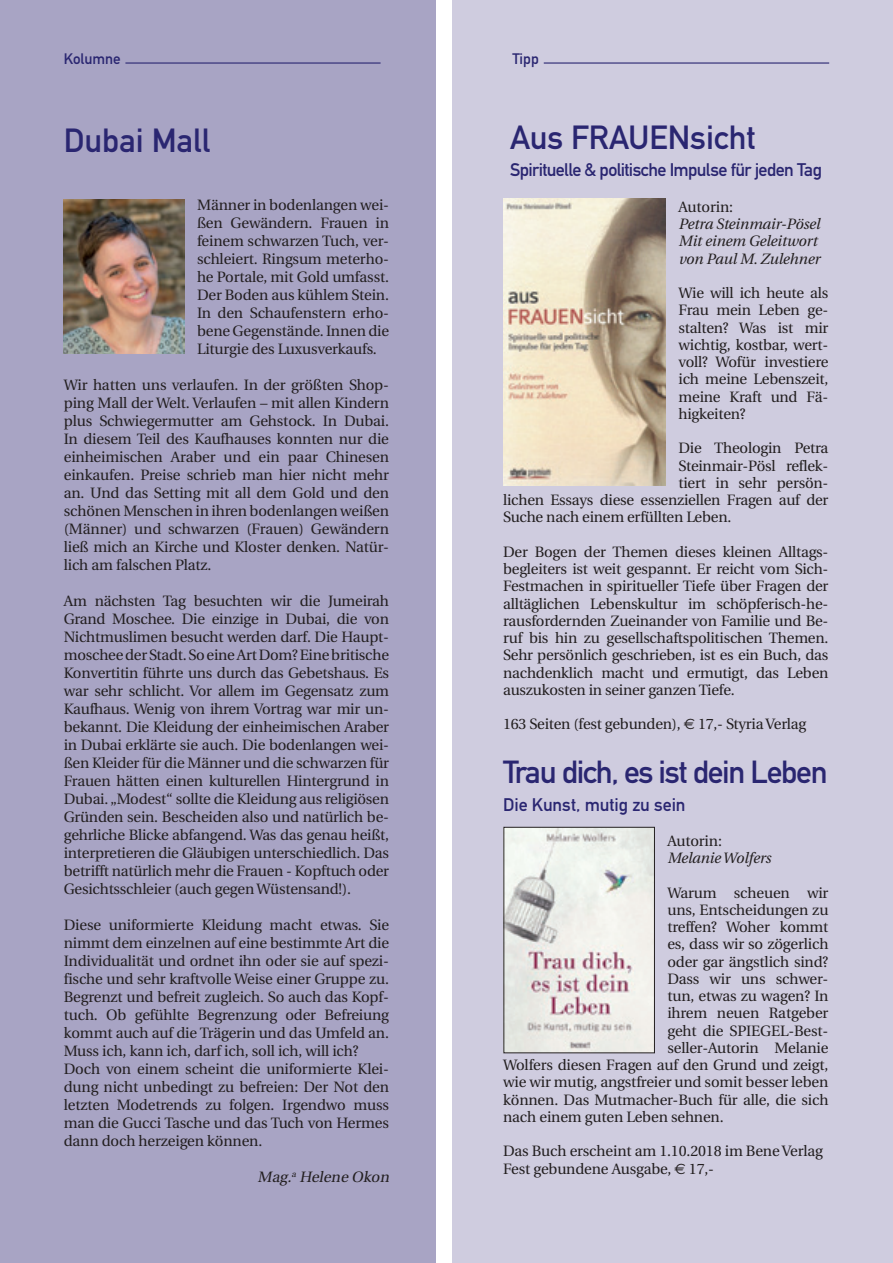
<style>
.page{position:relative;width:893px;height:1263px;background:#fff}
.page>*{position:absolute;margin:0;border:0;box-sizing:border-box;transform-origin:0 0}
.t1{font:33px "DIN Mittelschrift";color:#2a2671}
.t2{font:31.5px "DIN Mittelschrift";letter-spacing:-.04em;color:#2a2671}
.t3{font:18px "DIN Mittelschrift";letter-spacing:-.03em;color:#2a2671}
.t4{font:18px "DIN Mittelschrift";letter-spacing:-.005em;color:#2a2671}
.t5{font:15px/18px "Utopia";letter-spacing:-.01em;color:#231f20;text-align:justify}
.t6{font:italic 15px/17.2px "Utopia";letter-spacing:-.01em;color:#231f20}
.t7{font:italic 15px "Utopia";color:#231f20}
.t8{font:15px "DIN Mittelschrift";color:#2a2671}
</style>
<div class="page">
<div style="left:453px;top:0;width:440px;height:1263px;background:#cfccdf"></div>
<div style="left:0;top:0;width:435px;height:1263px;background:#a8a4c4"></div>
<img style="left:64px;top:199px;width:120px;height:154px">
<hr style="left:125px;top:62px;width:256px;height:2px;background:#2a2671">
<hr style="left:544px;top:62px;width:285px;height:2px;background:#2a2671">
<img style="left:503px;top:199px;width:163px;height:286px">
<img style="left:506px;top:829px;width:147px;height:222px">
<div style="left:504px;top:827px;width:151px;height:226px;border:1px solid #231f20"></div>
<p class="t8" style="left:64px;top:50px;width:59px">Kolumne</p>
<p class="t8" style="left:512px;top:50px;width:28px">Tipp</p>
<h1 class="t1" style="left:64px;top:121px;width:148px">Dubai Mall</h1>
<p class="t5" style="left:197px;top:196px;width:194px">Männer in bodenlangen wei&shy;ßen Gewändern. Frauen in feinem schwarzen Tuch, ver&shy;schleiert. Ringsum meterho&shy;he Portale, mit Gold umfasst.<br>Der Boden aus kühlem Stein.<br>In den Schaufenstern erho&shy;bene Gegenstände. Innen die Liturgie des Luxusverkaufs.</p>
<p class="t5" style="left:64px;top:376px;width:327px">Wir hatten uns verlaufen. In der größten Shop&shy;ping Mall der Welt. Verlaufen – mit allen Kindern plus Schwiegermutter am Gehstock. In Dubai.<br>In diesem Teil des Kaufhauses konnten nur die einheimischen Araber und ein paar Chinesen einkaufen. Preise schrieb man hier nicht mehr an. Und das Setting mit all dem Gold und den schönen Menschen in ihren bodenlangen weißen (Männer) und schwarzen (Frauen) Gewändern ließ mich an Kirche und Kloster denken. Natür&shy;lich am falschen Platz.</p>
<p class="t5" style="left:64px;top:592px;width:327px">Am nächsten Tag besuchten wir die Jumeirah Grand Moschee. Die einzige in Dubai, die von Nichtmuslimen besucht werden darf. Die Haupt&shy;moschee der Stadt. So eine Art Dom? Eine britische Konvertitin führte uns durch das Gebetshaus. Es war sehr schlicht. Vor allem im Gegensatz zum Kaufhaus. Wenig von ihrem Vortrag war mir un&shy;bekannt. Die Kleidung der einheimischen Araber in Dubai erklärte sie auch. Die bodenlangen wei&shy;ßen Kleider für die Männer und die schwarzen für Frauen hätten einen kulturellen Hintergrund in Dubai. „Modest“ sollte die Kleidung aus religiösen Gründen sein. Bescheiden also und natürlich be&shy;gehrliche Blicke abfangend. Was das genau heißt, interpretieren die Gläubigen unterschiedlich. Das betrifft natürlich mehr die Frauen - Kopftuch oder Gesichtsschleier (auch gegen Wüstensand!).</p>
<p class="t5" style="left:64px;top:916px;width:327px;text-align:left">Diese uniformierte Kleidung macht etwas. Sie nimmt dem einzelnen auf eine bestimmte Art die Individualität und ordnet ihn oder sie auf spezi&shy;fische und sehr kraftvolle Weise einer Gruppe zu.<br>Begrenzt und befreit zugleich. So auch das Kopf&shy;tuch. Ob gefühlte Begrenzung oder Befreiung kommt auch auf die Trägerin und das Umfeld an.<br>Muss ich, kann ich, darf ich, soll ich, will ich?<br>Doch von einem scheint die uniformierte Klei&shy;dung nicht unbedingt zu befreien: Der Not den letzten Modetrends zu folgen. Irgendwo muss man die Gucci Tasche und das Tuch von Hermes dann doch herzeigen können.</p>
<p class="t7" style="left:258px;top:1169px;width:136px">Mag.<sup>a</sup> Helene Okon</p>
<h1 class="t1" style="left:510px;top:118px;width:247px">Aus FRAUENsicht</h1>
<p class="t3" style="left:510px;top:159px;width:313px">Spirituelle &amp; politische Impulse für jeden Tag</p>
<p class="t5" style="left:679px;top:198px;width:56px">Autorin:</p>
<p class="t6" style="left:679px;top:216px;width:143px">Petra Steinmair-Pösel<br>Mit einem Geleitwort von Paul M. Zulehner</p>
<p class="t5" style="left:679px;top:285px;width:151px;line-height:17.2px">Wie will ich heute als Frau mein Leben ge&shy;stalten? Was ist mir wichtig, kostbar, wert&shy;voll? Wofür investiere ich meine Lebenszeit, meine Kraft und Fä&shy;higkeiten?</p>
<p class="t5" style="left:679px;top:439px;width:151px">Die Theologin Petra</p>
<p class="t5" style="left:679px;top:457px;width:151px">Steinmair-Pösl reflek-</p>
<p class="t5" style="left:679px;top:474px;width:151px">tiert in sehr persön-</p>
<p class="t5" style="left:503px;top:491px;width:327px">lichen Essays diese essenziellen Fragen auf der</p>
<p class="t5" style="left:503px;top:508px;width:230px">Suche nach einem erfüllten Leben.</p>
<p class="t5" style="left:503px;top:543px;width:327px;line-height:17.2px">Der Bogen der Themen dieses kleinen Alltags&shy;begleiters ist weit gespannt. Er reicht vom Sich-Festmachen in spiritueller Tiefe über Fragen der alltäglichen Lebenskultur im schöpferisch-he&shy;rausfordernden Zueinander von Familie und Be&shy;ruf bis hin zu gesellschaftspolitischen Themen.<br>Sehr persönlich geschrieben, ist es ein Buch, das nachdenklich macht und ermutigt, das Leben auszukosten in seiner ganzen Tiefe.</p>
<p class="t5" style="left:503px;top:715px;width:305px">163 Seiten (fest gebunden), 17,- Styria Verlag</p>
<h2 class="t2" style="left:503px;top:753px;width:326px">Trau dich, es ist dein Leben</h2>
<p class="t4" style="left:503px;top:794px;width:184px">Die Kunst, mutig zu sein</p>
<p class="t5" style="left:667px;top:832px;width:56px">Autorin:</p>
<p class="t6" style="left:667px;top:850px;width:105px">Melanie Wolfers</p>
<p class="t5" style="left:667px;top:884px;width:163px">Warum scheuen wir</p>
<p class="t5" style="left:667px;top:901px;width:163px">uns, Entscheidungen zu</p>
<p class="t5" style="left:667px;top:918px;width:163px">treffen? Woher kommt</p>
<p class="t5" style="left:667px;top:935px;width:163px">es, dass wir so zögerlich</p>
<p class="t5" style="left:667px;top:953px;width:163px">oder gar ängstlich sind?</p>
<p class="t5" style="left:667px;top:970px;width:163px">Dass wir uns schwer-</p>
<p class="t5" style="left:667px;top:987px;width:163px">tun, etwas zu wagen? In</p>
<p class="t5" style="left:667px;top:1004px;width:163px">ihrem neuen Ratgeber</p>
<p class="t5" style="left:667px;top:1022px;width:163px">geht die SPIEGEL-Best-</p>
<p class="t5" style="left:667px;top:1039px;width:163px">seller-Autorin Melanie</p>
<p class="t5" style="left:503px;top:1056px;width:327px">Wolfers diesen Fragen auf den Grund und zeigt,</p>
<p class="t5" style="left:503px;top:1073px;width:327px">wie wir mutig, angstfreier und somit besser leben</p>
<p class="t5" style="left:503px;top:1091px;width:327px">können. Das Mutmacher-Buch für alle, die sich</p>
<p class="t5" style="left:503px;top:1108px;width:222px">nach einem guten Leben sehnen.</p>
<p class="t5" style="left:503px;top:1143px;width:321px;line-height:17.2px">Das Buch erscheint am 1.10.2018 im Bene Verlag<br>Fest gebundene Ausgabe, 17,-</p>
</div>
